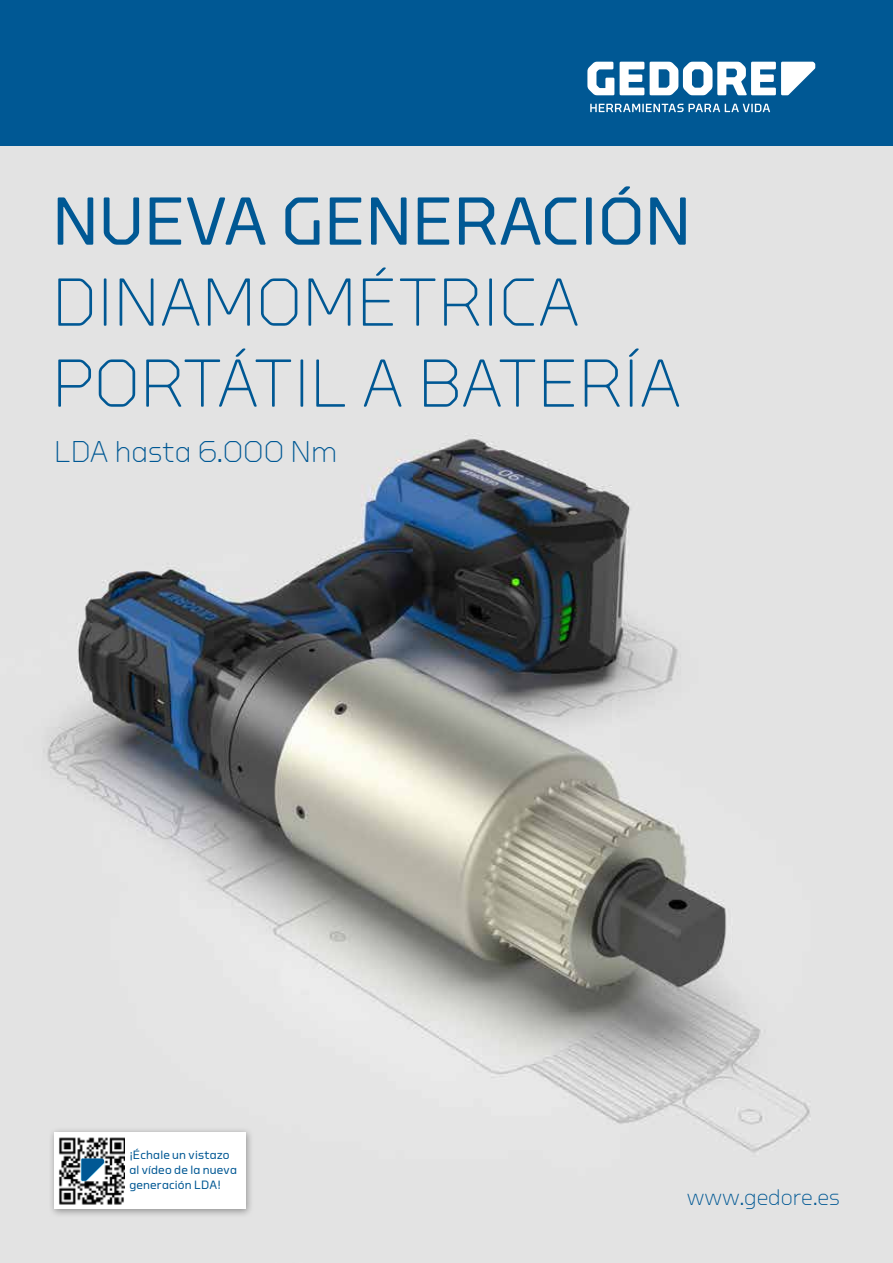
<style>
.page{position:relative;width:893px;height:1263px;background:#fff}
.page>*{position:absolute;margin:0;border:0;box-sizing:border-box;transform-origin:0 0}
.t1{font:300 67.5px/81px "GEDORE Type";color:#005894}
.t2{font:67.5px "GEDORE Type";color:#005894}
.t3{font:300 30px "GEDORE Type";color:#005894}
.t4{font:300 22.5px "GEDORE Type";color:#005894}
.t5{font:12px/15px "GEDORE Type";letter-spacing:.015em;color:#005894}
</style>
<div class="page">
<img style="left:0;top:146px;width:893px;height:1117px">
<div style="left:0;top:0;width:893px;height:146px;background:#005894"></div>
<svg style="left:587px;top:62px;width:228px;height:50px"></svg>
<div style="left:48px;top:1126px;width:206px;height:92px;background:#000;opacity:.35"></div>
<div style="left:54px;top:1132px;width:192px;height:77px;background:#fff"></div>
<img style="left:59px;top:1137px;width:66px;height:68px">
<svg style="left:81px;top:1158px;width:23px;height:23px"></svg>
<h1 class="t2" style="left:52px;top:183px;width:630px">Nueva generación</h1>
<h1 class="t1" style="left:52px;top:261px;width:631px">DINAMOMÉTRICA<br>PORTÁTIL A BATERÍA</h1>
<h2 class="t3" style="left:54px;top:434px;width:18px">LDA</h2>
<h2 class="t3" style="left:115px;top:434px;width:224px">HASTA 6.000 N M</h2>
<p class="t5" style="left:129px;top:1147px;width:109px">¡Échale un vistazo al vídeo de la nueva generación LDA!</p>
<h3 class="t4" style="left:687px;top:1184px;width:155px">WWW.GEDORE.ES</h3>
</div>
